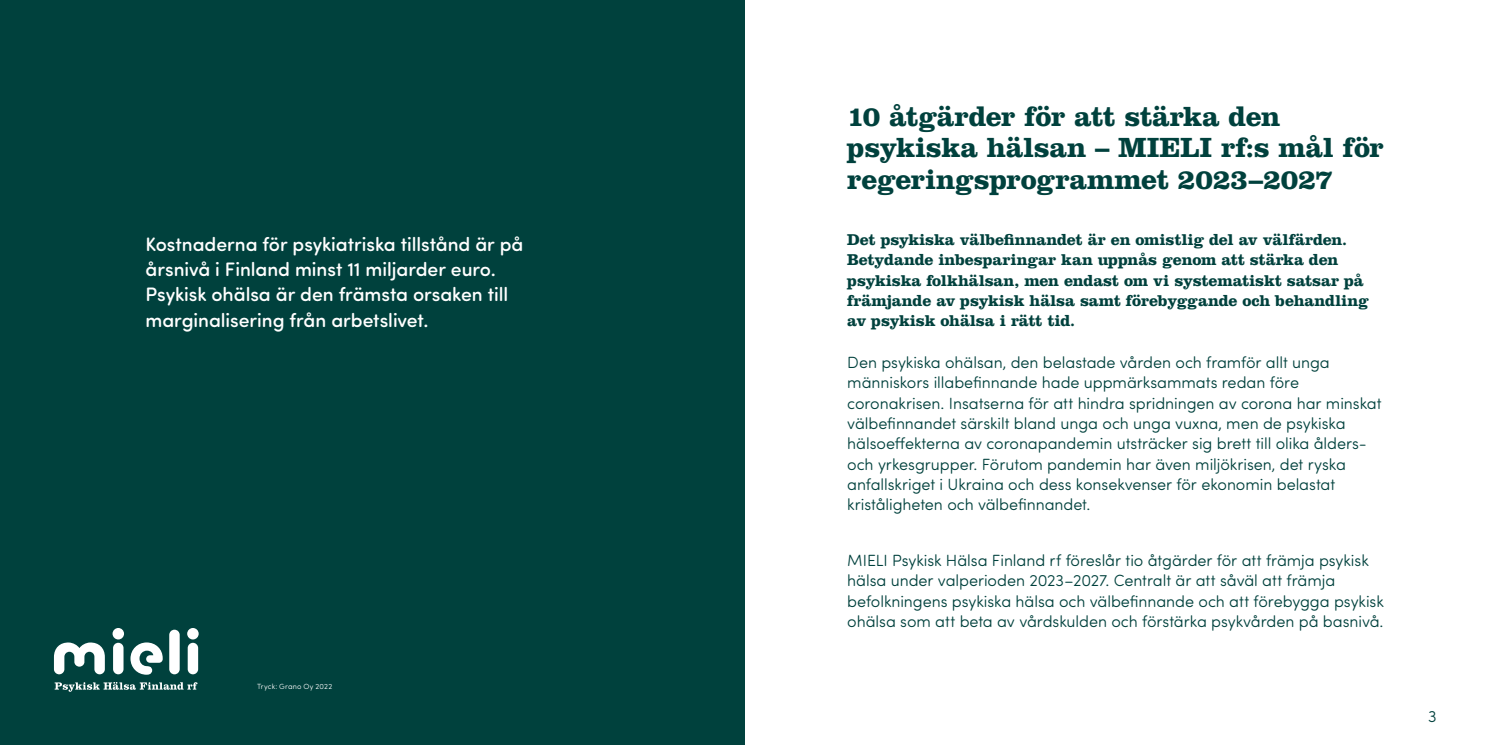
<style>
.page{position:relative;width:1489px;height:745px;background:#fff}
.page>*{position:absolute;margin:0;border:0;box-sizing:border-box;transform-origin:0 0}
.otsB{font:700 28.75px/31.6px "Clarendon LT Std";letter-spacing:-.01em;color:#00413d}
.leipis{font:500 19.5px/25.4px "Sofia Pro Soft";color:#fff}
.leipis-2{font:300 16.25px/20.2px "Sofia Pro Soft";letter-spacing:-.005em;color:#00413d}
.ingressi01{font:700 16.25px/20.2px "Clarendon LT Std";letter-spacing:-.01em;color:#00413d}
.t1{font:300 7.5px "Sofia Pro Soft";letter-spacing:.02em;color:#fff}
</style>
<div class="page">
<div style="left:0;top:0;width:744px;height:744px;background:#00413d"></div>
<div style="left:169px;top:629px;width:11px;height:45px;background:#fff;border-radius:5px"></div>
<svg style="left:130px;top:642px;width:33px;height:32px"></svg>
<div style="left:113px;top:642px;width:10px;height:32px;background:#fff;border-radius:5px"></div>
<svg style="left:112px;top:627px;width:12px;height:12px"></svg>
<div style="left:188px;top:642px;width:10px;height:32px;background:#fff;border-radius:5px"></div>
<div style="left:187px;top:627px;width:12px;height:12px;background:#fff;border-radius:50%"></div>
<svg style="left:54px;top:642px;width:51px;height:32px"></svg>
<svg style="left:55px;top:682px;width:142px;height:9px"></svg>
<p class="leipis" style="left:145px;top:229px;width:379px">Kostnaderna för psykiatriska tillstånd är på årsnivå i Finland minst 11 miljarder euro.</p>
<p class="leipis" style="left:145px;top:280px;width:364px">Psykisk ohälsa är den främsta orsaken till marginalisering från arbetslivet.</p>
<p class="t1" style="left:257px;top:681px;width:77px">Tryck: Grano Oy 2022</p>
<p class="otsB" style="left:847px;top:100px;width:538px">10 åtgärder för att stärka den psykiska hälsan – MIELI rf:s mål för regeringsprogrammet 2023–2027</p>
<p class="ingressi01" style="left:847px;top:229px;width:523px">Det psykiska välbefinnandet är en omistlig del av välfärden.<br>Betydande inbesparingar kan uppnås genom att stärka den psykiska folkhälsan, men endast om vi systematiskt satsar på främjande av psykisk hälsa samt förebyggande och behandling av psykisk ohälsa i rätt tid.</p>
<p class="leipis-2" style="left:847px;top:351px;width:535px">Den psykiska ohälsan, den belastade vården och framför allt unga människors illabefinnande hade uppmärksammats redan före coronakrisen. Insatserna för att hindra spridningen av corona har minskat välbefinnandet särskilt bland unga och unga vuxna, men de psykiska hälsoeffekterna av coronapandemin utsträcker sig brett till olika ålders&shy;och yrkesgrupper. Förutom pandemin har även miljökrisen, det ryska anfallskriget i Ukraina och dess konsekvenser för ekonomin belastat kriståligheten och välbefinnandet.</p>
<p class="leipis-2" style="left:847px;top:549px;width:538px">MIELI Psykisk Hälsa Finland rf föreslår tio åtgärder för att främja psykisk hälsa under valperioden 2023–2027. Centralt är att såväl att främja befolkningens psykiska hälsa och välbefinnande och att förebygga psykisk ohälsa som att beta av vårdskulden och förstärka psykvården på basnivå.</p>
<p class="leipis-2" style="left:1427px;top:704px;width:10px">3</p>
</div>
